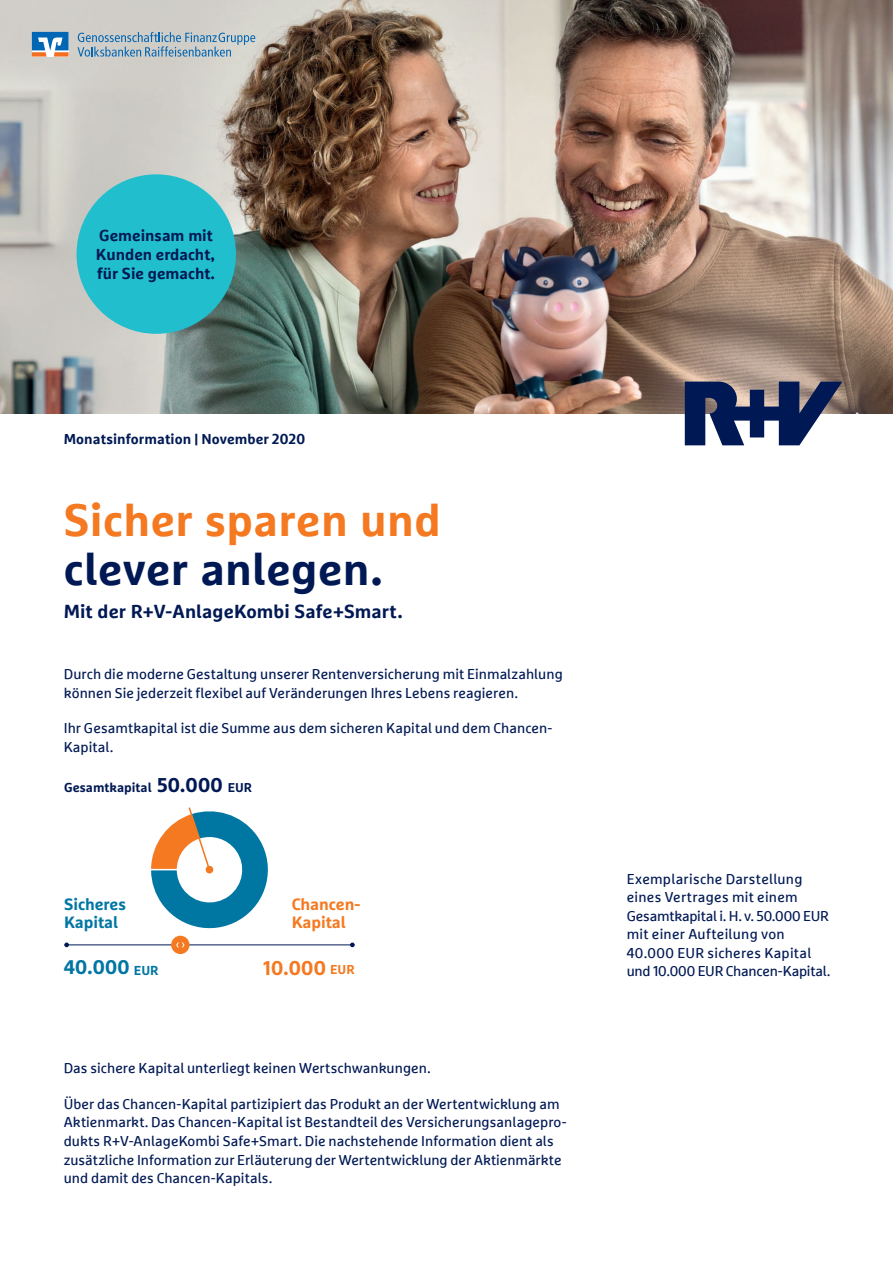
<style>
.page{position:relative;width:893px;height:1263px;background:#fff}
.page>*{position:absolute;margin:0;border:0;box-sizing:border-box;transform-origin:0 0}
.t1{font:700 45px "Marselisfor Ru V";letter-spacing:.01em;color:#f47921}
.t2{font:700 45px "Marselisfor Ru V";letter-spacing:.01em;color:#001954}
.t3{font:700 19.95px "Marselisfor Ru V";color:#f47921}
.t4{font:700 19.95px "Marselisfor Ru V";color:#001954}
.t5{font:700 19.8px "Marselisfor Ru V";color:#0076a3}
.t6{font:700 18.75px "Marselisfor Ru V";letter-spacing:.005em;color:#001954}
.t7{font:700 16.35px/17.5px "Marselisfor Ru V";letter-spacing:-.005em;color:#0076a3}
.t8{font:700 16.35px/17.5px "Marselisfor Ru V";letter-spacing:-.005em;color:#f47921}
.t9{font:700 15.75px/18.9px "Marselisfor Ru V";color:#001954}
.t10{font:14.25px/18.5px "Marselisfor Ru V";letter-spacing:.005em;color:#001954}
.t11{font:700 14.25px "Marselisfor Ru V";letter-spacing:.005em;color:#001954}
.t12{font:700 13.05px "Marselisfor Ru V";color:#001954}
.t13{font:700 12.75px "Marselisfor Ru V";color:#001954}
.s1{font-size:13.05px}
.s2{font-size:12.9px}
</style>
<div class="page">
<hr style="left:65px;top:944px;width:289px;height:1px;background:#001954">
<svg style="left:64px;top:942px;width:5px;height:5px"></svg>
<svg style="left:350px;top:942px;width:5px;height:5px"></svg>
<div style="left:171px;top:936px;width:19px;height:18px;background:#f47921;border-radius:50%"></div>
<svg style="left:176px;top:942px;width:9px;height:5px"></svg>
<svg style="left:151px;top:807px;width:117px;height:129px"></svg>
<img style="left:0;top:0;width:893px;height:414px">
<svg style="left:77px;top:32px;width:178px;height:25px;background:#a3b7c4"></svg>
<svg style="left:32px;top:32px;width:37px;height:25px"></svg>
<div style="left:77px;top:174px;width:159px;height:160px;background:#21bece;border-radius:50%"></div>
<img style="left:571px;top:176px;width:322px;height:270px">
<svg style="left:685px;top:382px;width:157px;height:63px"></svg>
<p class="t9" style="left:96px;top:226px;width:120px">Gemeinsam mit<br>Kunden erdacht, für Sie gemacht.</p>
<p class="t11" style="left:64px;top:430px;width:243px">Monatsinformation | November 2020</p>
<h1 class="t1" style="left:64px;top:492px;width:379px">Sicher sparen und</h1>
<h1 class="t2" style="left:64px;top:541px;width:320px">clever anlegen.</h1>
<h3 class="t6" style="left:64px;top:599px;width:340px">Mit der R+V-AnlageKombi Safe+Smart.</h3>
<p class="t10" style="left:64px;top:665px;width:501px">Durch die moderne Gestaltung unserer Rentenversicherung mit Einmalzahlung können Sie jederzeit flexibel auf Veränderungen Ihres Lebens reagieren.</p>
<p class="t10" style="left:64px;top:719px;width:490px">Ihr Gesamtkapital ist die Summe aus dem sicheren Kapital und dem Chancen-<br>Kapital.</p>
<h2 class="t4" style="left:157px;top:772px;width:67px">50.000</h2>
<p class="t12" style="left:64px;top:779px;width:89px">Gesamtkapital</p>
<p class="t13" style="left:228px;top:779px;width:26px">EUR</p>
<p class="t7" style="left:64px;top:896px;width:63px">Sicheres<br>Kapital</p>
<p class="t8" style="left:292px;top:896px;width:70px">Chancen-<br>Kapital</p>
<h3 class="t5" style="left:64px;top:955px;width:96px">40.000 <span class="s1">EUR</span></h3>
<h2 class="t3" style="left:263px;top:955px;width:93px">10.000 <span class="s2">EUR</span></h2>
<p class="t10" style="left:64px;top:1059px;width:368px">Das sichere Kapital unterliegt keinen Wertschwankungen.</p>
<p class="t10" style="left:64px;top:1094px;width:504px">Über das Chancen-Kapital partizipiert das Produkt an der Wertentwicklung am Aktienmarkt. Das Chancen-Kapital ist Bestandteil des Versicherungsanlagepro&shy;dukts R+V-AnlageKombi Safe+Smart. Die nachstehende Information dient als zusätzliche Information zur Erläuterung der Wertentwicklung der Aktienmärkte und damit des Chancen-Kapitals.</p>
<p class="t10" style="left:627px;top:869px;width:205px">Exemplarische Darstellung eines Vertrages mit einem<br>Gesamtkapital i. H. v. 50.000 EUR mit einer Aufteilung von<br>40.000 EUR sicheres Kapital und 10.000 EUR Chancen-Kapital.</p>
</div>
